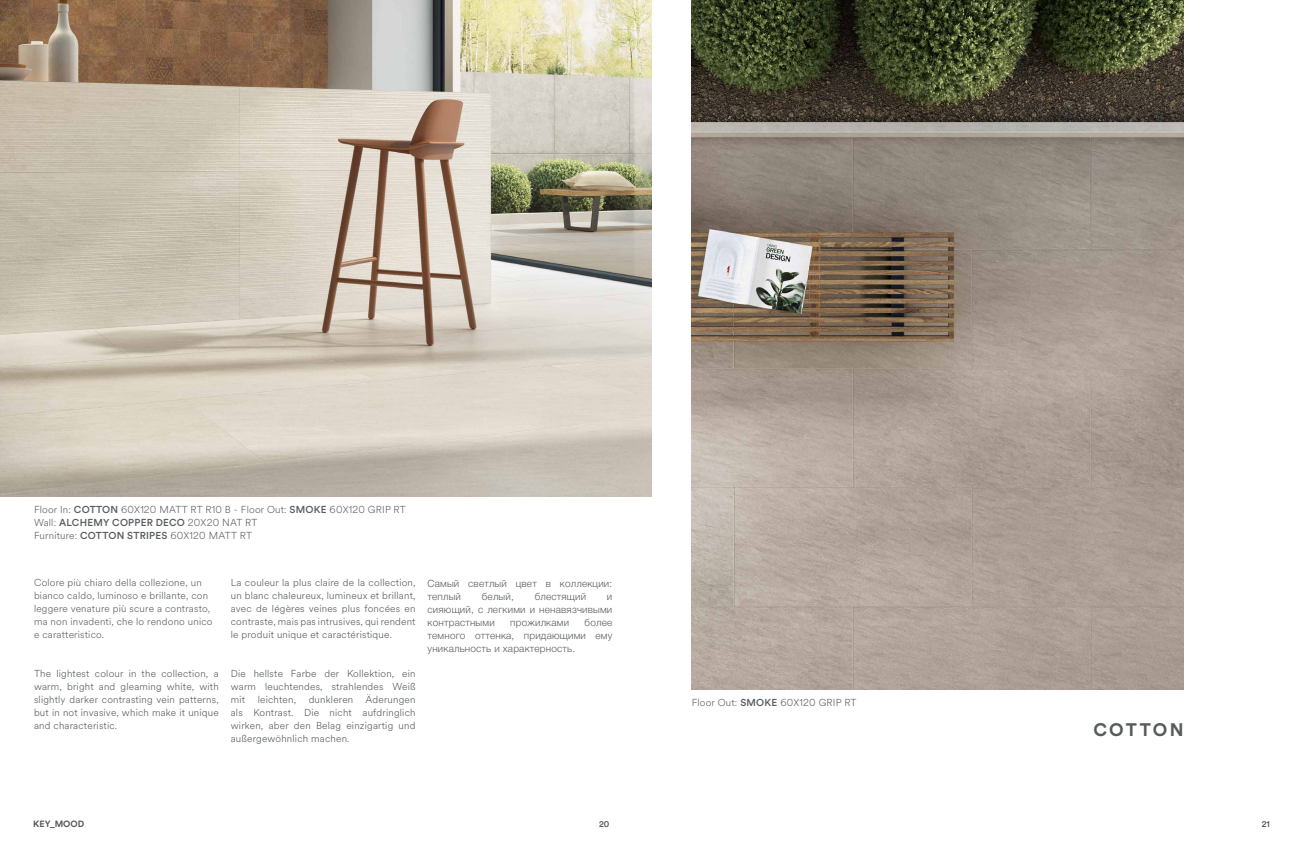
<style>
.page{position:relative;width:1304px;height:851px;background:#fff}
.page>*{position:absolute;margin:0;border:0;box-sizing:border-box;transform-origin:0 0}
.t1{font:700 18px "Circular Std";letter-spacing:.125em;color:#575a5b}
.t2{font:300 10px/13px "Circular Spotify Text";letter-spacing:.02em;color:#575a5b;text-align:justify}
.t3{font:300 10px/13px "Circular Spotify Text";letter-spacing:.02em;color:#5a5d62}
.t4{font:300 10px/13px "Helvetica Neue LTCYR";letter-spacing:.02em;color:#5a5d62;text-align:justify}
.t5{font:500 10px "Circular Std";letter-spacing:.02em;color:#5a5d62}
.t6{font:700 9px "Circular Std";color:#575a5b}
.t7{font:500 9px "Circular Std";color:#575a5b}
.s1{font-family:"Circular Std";font-weight:500}
.s2{font-family:"Circular Spotify Text";font-weight:300}
</style>
<div class="page">
<img style="left:0;top:0;width:652px;height:496px">
<img style="left:692px;top:0;width:492px;height:689px">
<p class="t3" style="left:34px;top:503px;width:373px">Floor In: <span class="s1">COTTON</span> 60X120 MATT RT R10 B - Floor Out: <span class="s1">SMOKE</span> 60X120 GRIP RT</p>
<p class="t5" style="left:34px;top:516px;width:225px"><span class="s2">Wall:</span> ALCHEMY COPPER DECO <span class="s2">20X20 NAT RT</span></p>
<p class="t3" style="left:34px;top:529px;width:220px">Furniture: <span class="s1">COTTON STRIPES</span> 60X120 MATT RT</p>
<p class="t3" style="left:34px;top:576px;width:180px">Colore più chiaro della collezione, un bianco caldo, luminoso e brillante, con leggere venature più scure a contrasto, ma non invadenti, che lo rendono unico e caratteristico.</p>
<p class="t2" style="left:34px;top:667px;width:186px">The lightest colour in the collection, a warm, bright and gleaming white, with slightly darker contrasting vein patterns, but in not invasive, which make it unique and characteristic.</p>
<p class="t2" style="left:231px;top:576px;width:186px">La couleur la plus claire de la collection, un blanc chaleureux, lumineux et brillant, avec de légères veines plus foncées en contraste, mais pas intrusives, qui rendent le produit unique et caractéristique.</p>
<p class="t2" style="left:231px;top:667px;width:186px">Die hellste Farbe der Kollektion, ein warm leuchtendes, strahlendes Weiß mit</p>
<p class="t2" style="left:231px;top:693px;width:186px;text-indent:78px">dunkleren Äderungen als Kontrast. Die nicht aufdringlich wirken, aber den Belag einzigartig und außergewöhnlich machen.</p>
<p class="t2" style="left:258px;top:693px;width:40px">leichten,</p>
<p class="t4" style="left:428px;top:576px;width:186px">Самый светлый цвет в коллекции: теплый</p>
<p class="t4" style="left:482px;top:589px;width:33px">белый,</p>
<p class="t4" style="left:535px;top:589px;width:53px">блестящий</p>
<p class="t4" style="left:428px;top:589px;width:186px;text-indent:179px">и сияющий, с легкими и ненавязчивыми контрастными</p>
<p class="t4" style="left:428px;top:615px;width:186px;text-indent:157px">более темного оттенка, придающими ему уникальность и характерность.</p>
<p class="t4" style="left:510px;top:615px;width:60px">прожилками</p>
<p class="t3" style="left:692px;top:696px;width:166px">Floor Out: <span class="s1">SMOKE</span> 60X120 GRIP RT</p>
<h1 class="t1" style="left:1093px;top:718px;width:92px">COTTON</h1>
<p class="t6" style="left:33px;top:818px;width:53px">KEY_MOOD</p>
<p class="t7" style="left:599px;top:818px;width:12px">20</p>
<p class="t7" style="left:1262px;top:818px;width:10px">21</p>
</div>
